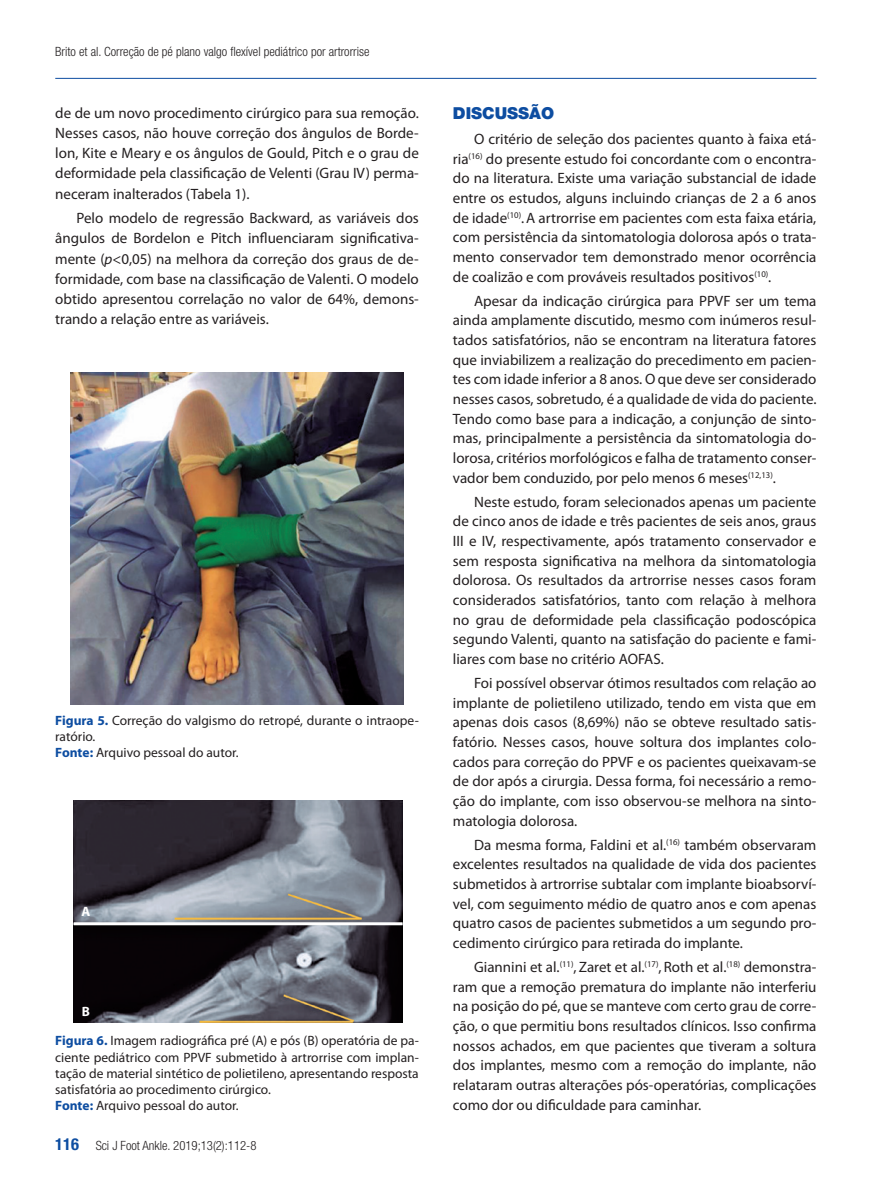
<style>
.page{position:relative;width:893px;height:1191px;background:#fff}
.page>*{position:absolute;margin:0;border:0;box-sizing:border-box;transform-origin:0 0}
.t1{font:900 16.5px "Helvetica Neue";color:#0d4da1}
.t2{font:15px/19.6px "Myriad Pro";color:#231f20;text-align:justify}
.t3{font:13.5px/16.2px "Myriad Pro";color:#231f20}
.t4{font:700 13.5px "Myriad Pro";color:#fff}
.t5{font:300 condensed 12.75px "Helvetica Neue";color:#231f20}
.s1{font-style:italic}
.s2{font-weight:700;color:#0d4da1}
.s3{font-weight:700;font-size:16.5px;color:#0d4da1}
</style>
<div class="page">
<hr style="left:55px;top:78px;width:761px;height:1px;background:#0d4da1">
<img style="left:71px;top:372px;width:333px;height:332px">
<img style="left:74px;top:800px;width:329px;height:223px">
<hr style="left:74px;top:922px;width:329px;height:3px;background:#fff">
<p class="t5" style="left:55px;top:44px;width:316px">Brito et al. Correção de pé plano valgo flexível pediátrico por artrorrise</p>
<p class="t2" style="left:55px;top:102px;width:365px;line-height:20.2px">de de um novo procedimento cirúrgico para sua remoção.<br>Nesses casos, não houve correção dos ângulos de Borde&shy;lon, Kite e Meary e os ângulos de Gould, Pitch e o grau de deformidade pela classificação de Velenti (Grau IV) perma&shy;neceram inalterados (Tabela 1).</p>
<p class="t2" style="left:55px;top:208px;width:365px;line-height:20.2px;text-indent:21px">Pelo modelo de regressão Backward, as variáveis dos ângulos de Bordelon e Pitch influenciaram significativa&shy;mente (<span class="s1">p</span>&lt;0,05) na melhora da correção dos graus de de&shy;formidade, com base na classificação de Valenti. O modelo obtido apresentou correlação no valor de 64%, demons&shy;trando a relação entre as variáveis.</p>
<p class="t3" style="left:55px;top:712px;width:365px"><span class="s2">Figura 5.</span> Correção do valgismo do retropé, durante o intraope&shy;ratório.<br><span class="s2">Fonte:</span> Arquivo pessoal do autor.</p>
<p class="t4" style="left:81px;top:902px;width:10px">A</p>
<p class="t4" style="left:82px;top:1003px;width:10px">B</p>
<p class="t3" style="left:55px;top:1032px;width:365px"><span class="s2">Figura 6.</span> Imagem radiográfica pré (A) e pós (B) operatória de pa&shy;ciente pediátrico com PPVF submetido à artrorrise com implan&shy;tação de material sintético de polietileno, apresentando resposta satisfatória ao procedimento cirúrgico.<br><span class="s2">Fonte:</span> Arquivo pessoal do autor.</p>
<p class="t5" style="left:55px;top:1137px;width:203px"><span class="s3">116</span> Sci J Foot Ankle. 2019;13(2):112-8</p>
<p class="t1" style="left:453px;top:103px;width:103px">DISCUSSÃO</p>
<p class="t2" style="left:453px;top:128px;width:365px;text-indent:21px">O critério de seleção dos pacientes quanto à faixa etá&shy;ria<sup>(16)</sup> do presente estudo foi concordante com o encontra&shy;do na literatura. Existe uma variação substancial de idade entre os estudos, alguns incluindo crianças de 2 a 6 anos de idade<sup>(10)</sup>.A artrorrise em pacientes com esta faixa etária, com persistência da sintomatologia dolorosa após o trata&shy;mento conservador tem demonstrado menor ocorrência de coalizão e com prováveis resultados positivos<sup>(10)</sup>.</p>
<p class="t2" style="left:453px;top:291px;width:365px;text-indent:21px">Apesar da indicação cirúrgica para PPVF ser um tema ainda amplamente discutido, mesmo com inúmeros resul&shy;tados satisfatórios, não se encontram na literatura fatores que inviabilizem a realização do precedimento em pacien&shy;tes com idade inferior a 8 anos. O que deve ser considerado nesses casos, sobretudo, é a qualidade de vida do paciente.<br>Tendo como base para a indicação, a conjunção de sinto&shy;mas, principalmente a persistência da sintomatologia do&shy;lorosa, critérios morfológicos e falha de tratamento conser&shy;vador bem conduzido, por pelo menos 6 meses<sup>(12,13)</sup>.</p>
<p class="t2" style="left:453px;top:491px;width:365px;text-indent:21px">Neste estudo, foram selecionados apenas um paciente de cinco anos de idade e três pacientes de seis anos, graus III e IV, respectivamente, após tratamento conservador e sem resposta significativa na melhora da sintomatologia dolorosa. Os resultados da artrorrise nesses casos foram considerados satisfatórios, tanto com relação à melhora no grau de deformidade pela classificação podoscópica segundo Valenti, quanto na satisfação do paciente e fami&shy;liares com base no critério AOFAS.</p>
<p class="t2" style="left:453px;top:673px;width:365px;text-indent:21px">Foi possível observar ótimos resultados com relação ao implante de polietileno utilizado, tendo em vista que em apenas dois casos (8,69%) não se obteve resultado satis&shy;fatório. Nesses casos, houve soltura dos implantes colo&shy;cados para correção do PPVF e os pacientes queixavam-se de dor após a cirurgia. Dessa forma, foi necessário a remo&shy;ção do implante, com isso observou-se melhora na sinto&shy;matologia dolorosa.</p>
<p class="t2" style="left:453px;top:834px;width:365px;text-indent:21px">Da mesma forma, Faldini et al.<sup>(16)</sup> também observaram excelentes resultados na qualidade de vida dos pacientes submetidos à artrorrise subtalar com implante bioabsorví&shy;vel, com seguimento médio de quatro anos e com apenas quatro casos de pacientes submetidos a um segundo pro&shy;cedimento cirúrgico para retirada do implante.</p>
<p class="t2" style="left:453px;top:956px;width:365px;text-indent:21px">Giannini et al.<sup>(11)</sup>,Zaret et al.<sup>(17)</sup>,Roth et al.<sup>(18)</sup> demonstra&shy;ram que a remoção prematura do implante não interferiu na posição do pé, que se manteve com certo grau de corre&shy;ção, o que permitiu bons resultados clínicos. Isso confirma nossos achados, em que pacientes que tiveram a soltura dos implantes, mesmo com a remoção do implante, não relataram outras alterações pós-operatórias, complicações como dor ou dificuldade para caminhar.</p>
</div>
